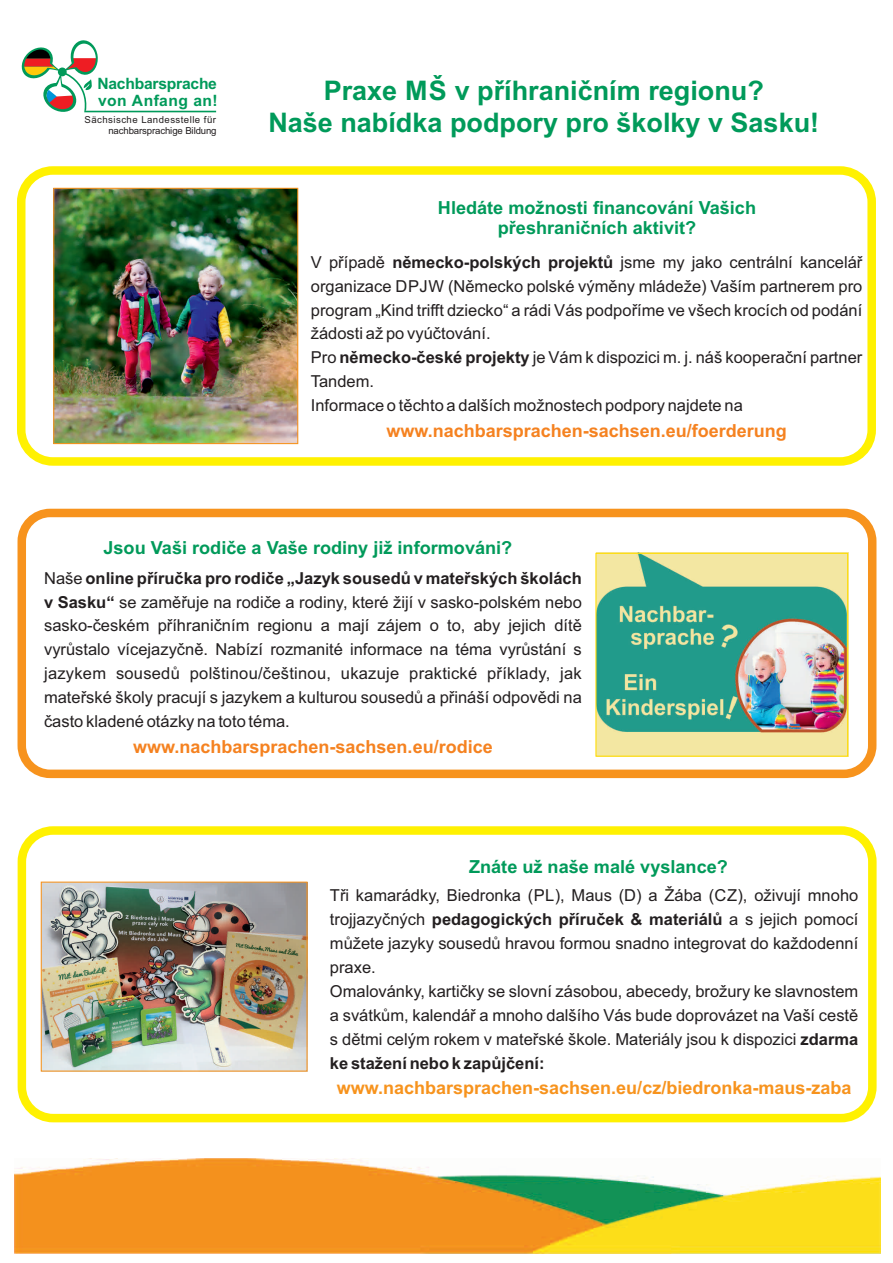
<style>
.page{position:relative;width:893px;height:1263px;background:#fff}
.page>*{position:absolute;margin:0;border:0;box-sizing:border-box;transform-origin:0 0}
.t1{font:700 27px/31.7px "Arial";color:#009a5a;text-align:center}
.t2{font:700 18px/20.1px "Arial";color:#009a5a;text-align:center}
.t3{font:700 18px "Arial";color:#f58220}
.t4{font:700 18px "Arial";color:#f7931d}
.t5{font:16.5px/24px "Arial";color:#231f20}
.t6{font:700 15.6px/16.6px "Arial";letter-spacing:-.01em;color:#009a5a}
.t7{font:9.6px/11.6px "Arial";letter-spacing:.04em;color:#231f20;text-align:right}
.s1{font-weight:700}
</style>
<div class="page">
<div style="left:18px;top:509px;width:858px;height:269px;background:#fff;border:9px solid #f7931d;border-radius:28px"></div>
<div style="left:18px;top:826px;width:859px;height:296px;background:#fff;border:9px solid #fff101;border-radius:31px"></div>
<div style="left:17px;top:166px;width:859px;height:300px;background:#fff;border:9px solid #fff101;border-radius:32px"></div>
<hr style="left:84px;top:111px;width:132px;height:1px;background:#009a5a">
<svg style="left:21px;top:40px;width:78px;height:73px"></svg>
<img style="left:55px;top:190px;width:241px;height:252px">
<div style="left:53px;top:188px;width:245px;height:256px;border:1px solid #f7931d"></div>
<img style="left:14px;top:1158px;width:867px;height:96px">
<img style="left:43px;top:883px;width:263px;height:186px">
<div style="left:41px;top:881px;width:267px;height:190px;border:1px solid #f7931d"></div>
<img style="left:597px;top:553px;width:252px;height:203px">
<div style="left:595px;top:553px;width:253px;height:204px;border:1px solid #ffdc01"></div>
<p class="t6" style="left:97px;top:77px;width:122px">Nachbarsprache von Anfang an!</p>
<h1 class="t1" style="left:268px;top:78px;width:552px">Praxe MŠ v příhraničním regionu?<br>Naše nabídka podpory pro školky v Sasku!</h1>
<p class="t7" style="left:84px;top:115px;width:134px">Sächsische Landesstelle für nachbarsprachige Bildung</p>
<p class="t2" style="left:438px;top:199px;width:320px">Hledáte možnosti financování Vašich přeshraničních aktivit?</p>
<p class="t5" style="left:311px;top:251px;width:553px">V případě <span class="s1">německo-polských projektů</span> jsme my jako centrální kancelář organizace DPJW (Německo polské výměny mládeže) Vaším partnerem pro program „Kind trifft dziecko“ a rádi Vás podpoříme ve všech krocích od podání žádosti až po vyúčtování.<br>Pro <span class="s1">německo-české projekty</span> je Vám k dispozici m. j. náš kooperační partner Tandem.<br>Informace o těchto a dalších možnostech podpory najdete na</p>
<p class="t3" style="left:386px;top:424px;width:402px">www.nachbarsprachen-sachsen.eu/foerderung</p>
<p class="t2" style="left:97px;top:536px;width:411px">Sind Ihre Eltern und Familien schon informiert?</p>
<p class="t2" style="left:104px;top:540px;width:410px">Jsou Vaši rodiče a Vaše rodiny již informováni?</p>
<p class="t5" style="left:44px;top:567px;width:539px;text-align:justify">Naše <span class="s1">online příručka pro rodiče „Jazyk sousedů v mateřských školách v Sasku“</span> se zaměřuje na rodiče a rodiny, které žijí v sasko-polském nebo sasko-českém příhraničním regionu a mají zájem o to, aby jejich dítě vyrůstalo vícejazyčně. Nabízí rozmanité informace na téma vyrůstání s jazykem sousedů polštinou/češtinou, ukazuje praktické příklady, jak mateřské školy pracují s jazykem a kulturou sousedů a přináší odpovědi na často kladené otázky na toto téma.</p>
<p class="t3" style="left:133px;top:740px;width:361px">www.nachbarsprachen-sachsen.eu/rodice</p>
<p class="t2" style="left:469px;top:858px;width:260px">Znáte už naše malé vyslance?</p>
<p class="t5" style="left:330px;top:884px;width:530px">Tři kamarádky, Biedronka (PL), Maus (D) a Žába (CZ), oživují mnoho trojjazyčných <span class="s1">pedagogických příruček &amp; materiálů</span> a s jejich pomocí můžete jazyky sousedů hravou formou snadno integrovat do každodenní praxe.<br>Omalovánky, kartičky se slovní zásobou, abecedy, brožury ke slavnostem a svátkům, kalendář a mnoho dalšího Vás bude doprovázet na Vaší cestě s dětmi celým rokem v mateřské škole. Materiály jsou k dispozici <span class="s1">zdarma ke stažení nebo k zapůjčení:</span></p>
<p class="t4" style="left:337px;top:1081px;width:516px">www.nachbarsprachen-sachsen.eu/cz/biedronka-maus-zaba</p>
</div>
